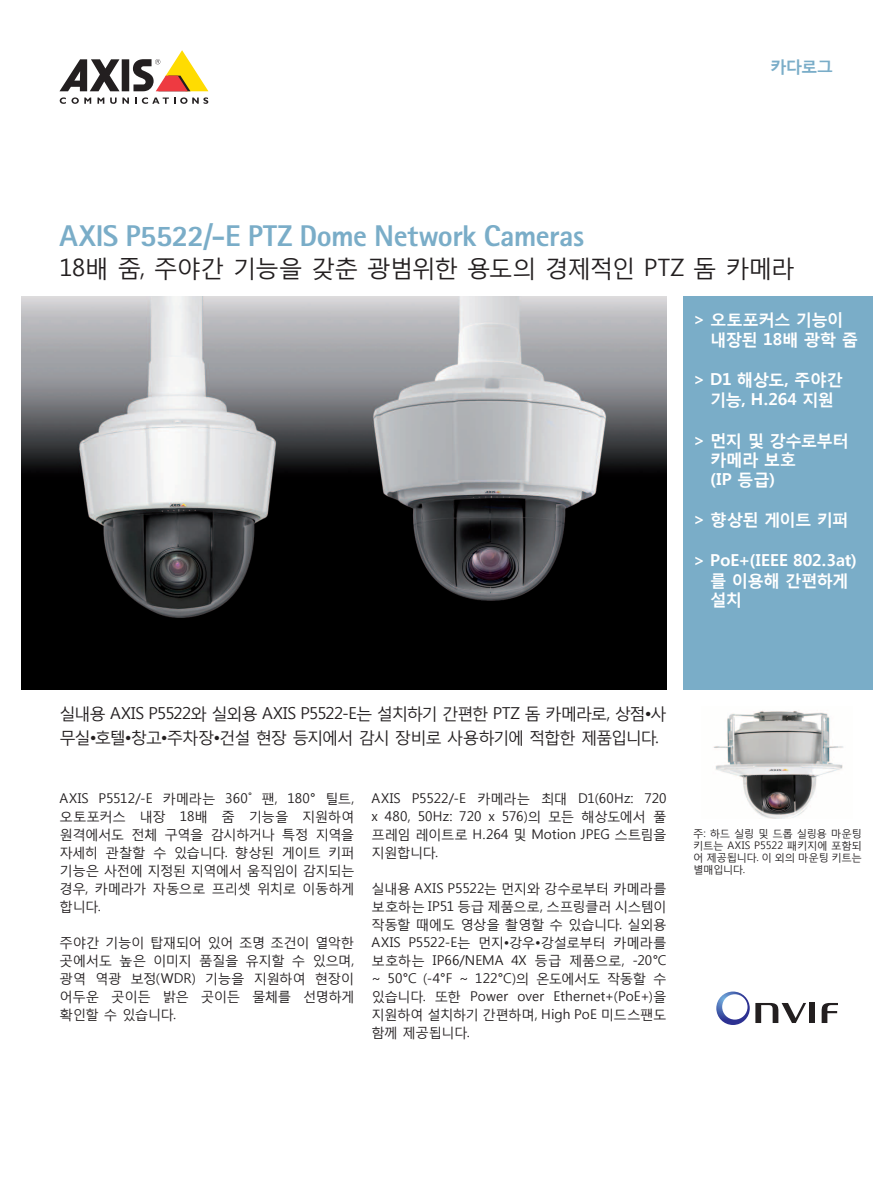
<style>
.page{position:relative;width:893px;height:1191px;background:#fff}
.page>*{position:absolute;margin:0;border:0;box-sizing:border-box;transform-origin:0 0}
.t1{font:800 30px "Rotis Sans Serif Pro";letter-spacing:-.02em;color:#7aadc8}
.t2{font:24px "Malgun Gothic";letter-spacing:-.04em;color:#231f20}
.t3{font:800 16.5px/19.5px "Rotis Sans Serif Pro";color:#fff}
.t4{font:16.5px/24px "Malgun Gothic";letter-spacing:-.075em;color:#231f20}
.t5{font:700 16.5px/19.5px "Malgun Gothic";letter-spacing:-.03em;color:#fff}
.t6{font:700 16.5px/19.5px "Malgun Gothic";letter-spacing:-.01em;color:#fff}
.t7{font:700 16.5px "Malgun Gothic";color:#7aadc8}
.t8{font:13.5px/18px "Malgun Gothic";letter-spacing:-.035em;color:#231f20;text-align:justify}
.t9{font:10.5px/12px "Malgun Gothic";letter-spacing:-.04em;color:#231f20;text-align:justify}
</style>
<div class="page">
<div style="left:122px;top:59px;width:7px;height:32px;background:#231f20"></div>
<svg style="left:60px;top:59px;width:60px;height:32px"></svg>
<svg style="left:133px;top:50px;width:75px;height:41px"></svg>
<svg style="left:60px;top:97px;width:31px;height:7px"></svg>
<svg style="left:97px;top:98px;width:7px;height:6px"></svg>
<svg style="left:110px;top:98px;width:19px;height:6px"></svg>
<svg style="left:135px;top:97px;width:73px;height:7px"></svg>
<div style="left:809px;top:1003px;width:6px;height:20px;background:#231f20"></div>
<svg style="left:822px;top:1003px;width:16px;height:20px"></svg>
<svg style="left:716px;top:991px;width:90px;height:34px"></svg>
<div style="left:684px;top:296px;width:189px;height:393px;background:#7aadc8"></div>
<img style="left:713px;top:711px;width:130px;height:107px">
<img style="left:21px;top:296px;width:645px;height:393px">
<p class="t7" style="left:770px;top:56px;width:65px">카다로그</p>
<h1 class="t1" style="left:60px;top:216px;width:526px">AXIS P5522/-E PTZ Dome Network Cameras</h1>
<h2 class="t2" style="left:60px;top:253px;width:737px">18배 줌, 주야간 기능을 갖춘 광범위한 용도의 경제적인 PTZ 돔 카메라</h2>
<p class="t5" style="left:710px;top:309px;width:150px;text-indent:-17px">&gt; 오토포커스 기능이 내장된 18배 광학 줌</p>
<p class="t5" style="left:693px;top:370px;width:151px;text-align:center">&gt; D1 해상도, 주야간 기능, H.264 지원</p>
<p class="t5" style="left:710px;top:430px;width:140px;text-indent:-17px">&gt; 먼지 및 강수로부터 카메라 보호<br>(IP 등급)</p>
<p class="t5" style="left:693px;top:510px;width:157px">&gt; 향상된 게이트 키퍼</p>
<p class="t6" style="left:710px;top:550px;width:148px;text-indent:-17px">&gt; PoE+(IEEE 802.3at) 를 이용해 간편하게 설치</p>
<p class="t3" style="left:710px;top:309px;width:153px">Superb video quality including HDTV 1080p</p>
<p class="t3" style="left:710px;top:369px;width:146px">Multiple H.264 video streams</p>
<p class="t3" style="left:710px;top:429px;width:123px">Remote focus and zoom</p>
<p class="t3" style="left:710px;top:550px;width:147px">multi-view streaming</p>
<p class="t4" style="left:60px;top:701px;width:608px">실내용 AXIS P5522와 실외용 AXIS P5522-E는 설치하기 간편한 PTZ 돔 카메라로, 상점•사 무실•호텔•창고•주차장•건설 현장 등지에서 감시 장비로 사용하기에 적합한 제품입니다.</p>
<p class="t8" style="left:60px;top:789px;width:296px">AXIS P5512/-E 카메라는 360˚ 팬, 180° 틸트, 오토포커스 내장 18배 줌 기능을 지원하여 원격에서도 전체 구역을 감시하거나 특정 지역을 자세히 관찰할 수 있습니다. 향상된 게이트 키퍼 기능은 사전에 지정된 지역에서 움직임이 감지되는 경우, 카메라가 자동으로 프리셋 위치로 이동하게 합니다.</p>
<p class="t8" style="left:60px;top:933px;width:296px">주야간 기능이 탑재되어 있어 조명 조건이 열악한 곳에서도 높은 이미지 품질을 유지할 수 있으며, 광역 역광 보정(WDR) 기능을 지원하여 현장이 어두운 곳이든 밝은 곳이든 물체를 선명하게 확인할 수 있습니다.</p>
<p class="t8" style="left:372px;top:789px;width:297px">AXIS P5522/-E 카메라는 최대 D1(60Hz: 720 x 480, 50Hz: 720 x 576)의 모든 해상도에서 풀 프레임 레이트로 H.264 및 Motion JPEG 스트림을 지원합니다.</p>
<p class="t8" style="left:372px;top:879px;width:296px">실내용 AXIS P5522는 먼지와 강수로부터 카메라를 보호하는 IP51 등급 제품으로, 스프링클러 시스템이 작동할 때에도 영상을 촬영할 수 있습니다. 실외용 AXIS P5522-E는 먼지•강우•강설로부터 카메라를 보호하는 IP66/NEMA 4X 등급 제품으로, -20°C ~ 50°C (-4°F ~ 122°C)의 온도에서도 작동할 수 있습니다. 또한 Power over Ethernet+(PoE+)을 지원하여 설치하기 간편하며, High PoE 미드스팬도 함께 제공됩니다.</p>
<p class="t9" style="left:693px;top:827px;width:170px">주: 하드 실링 및 드롭 실링용 마운팅 키트는 AXIS P5522 패키지에 포함되 어 제공됩니다. 이 외의 마운팅 키트는 별매입니다.</p>
</div>
